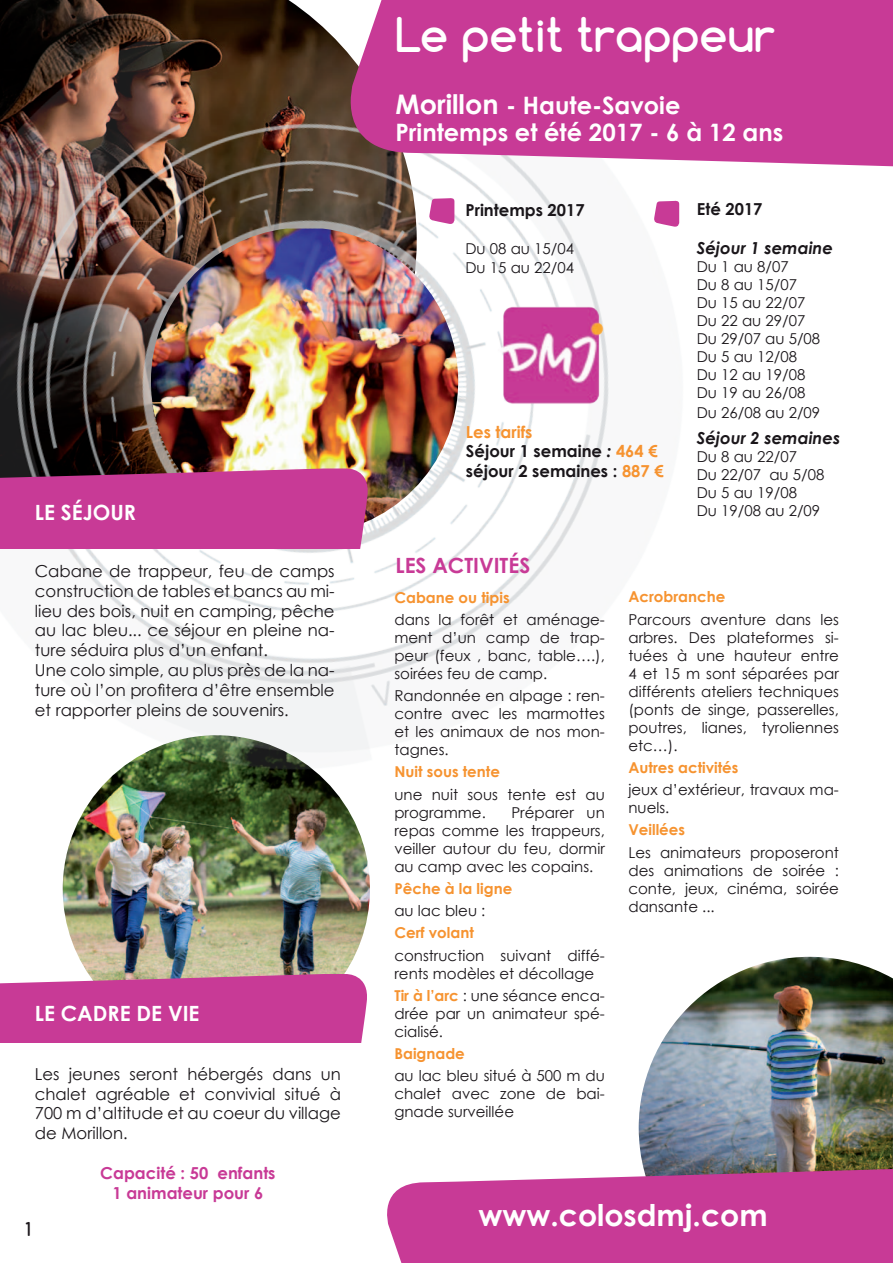
<style>
.page{position:relative;width:893px;height:1263px;background:#fff}
.page>*{position:absolute;margin:0;border:0;box-sizing:border-box;transform-origin:0 0}
.t1{font:700 45px "Comfortaa";color:#fff}
.t2{font:700 30px "Century Gothic";color:#fff}
.t3{font:700 24px/27px "Century Gothic";color:#fff}
.t4{font:700 21px "Century Gothic";color:#fff}
.t5{font:700 21px "Century Gothic";color:#c83a96}
.t6{font:700 18px "Comfortaa";color:#1a161a}
.t7{font:16.5px/19.8px "Century Gothic";color:#1a161a}
.t8{font:700 16.5px/19.8px "Century Gothic";color:#1a161a}
.t9{font:700 16.5px/19.8px "Century Gothic";color:#c83a96;text-align:center}
.t10{font:italic 700 16.5px "Century Gothic";color:#1a161a}
.t11{font:15px/18px "Century Gothic";color:#1a161a;text-align:justify}
.t12{font:700 15px "Century Gothic";color:#f69330}
.s1{font-size:27px}
.s2{color:#f69330}
.s3{font-style:italic}
.s4{font-weight:700;color:#f69330}
</style>
<div class="page">
<img style="left:63px;top:894px;width:307px;height:79px">
<img style="left:639px;top:957px;width:254px;height:208px">
<img style="left:0;top:0;width:680px;height:894px">
<img style="left:151px;top:229px;width:307px;height:306px">
<svg style="left:334px;top:0;width:559px;height:180px;background:#c9519e"></svg>
<svg style="left:0;top:468px;width:371px;height:81px;background:#c03b90"></svg>
<svg style="left:0;top:973px;width:367px;height:69px;background:#c9479a"></svg>
<svg style="left:387px;top:1165px;width:506px;height:98px;background:#c84c9c"></svg>
<img style="left:496px;top:301px;width:109px;height:108px">
<svg style="left:429px;top:197px;width:25px;height:28px"></svg>
<svg style="left:653px;top:200px;width:26px;height:27px"></svg>
<h3 class="t4" style="left:35px;top:496px;width:103px">LE SÉJOUR</h3>
<p class="t7" style="left:35px;top:561px;width:301px">Cabane de trappeur, feu de camps construction de tables et bancs au mi&shy;lieu des bois, nuit en camping, pêche au lac bleu... ce séjour en pleine na&shy;ture séduira plus d’un enfant.<br>Une colo simple, au plus près de la na&shy;ture où l’on profitera d’être ensemble et rapporter pleins de souvenirs.</p>
<h3 class="t4" style="left:35px;top:997px;width:166px">LE CADRE DE VIE</h3>
<p class="t7" style="left:35px;top:1064px;width:308px;text-align:justify">Les jeunes seront hébergés dans un chalet agréable et convivial situé à 700 m d’altitude et au coeur du village de Morillon.</p>
<p class="t9" style="left:100px;top:1162px;width:177px">Capacité : 50 enfants<br>1 animateur pour 6</p>
<p class="t6" style="left:26px;top:1217px;width:6px">1</p>
<h1 class="t1" style="left:395px;top:6px;width:381px">Le petit trappeur</h1>
<h3 class="t3" style="left:395px;top:90px;width:389px"><span class="s1">Morillon</span> - Haute-Savoie<br>Printemps et été 2017 - 6 à 12 ans</h3>
<p class="t8" style="left:465px;top:199px;width:121px">Printemps 2017</p>
<p class="t11" style="left:465px;top:238px;width:110px;line-height:19.8px">Du 08 au 15/04<br>Du 15 au 22/04</p>
<p class="t8" style="left:466px;top:421px;width:199px"><span class="s2">Les tarifs<br></span>Séjour 1 semaine <span class="s3">:</span> <span class="s2">464 € </span>séjour 2 semaines : <span class="s2">887 €</span></p>
<p class="t8" style="left:697px;top:198px;width:67px">Eté 2017</p>
<p class="t10" style="left:697px;top:236px;width:138px">Séjour 1 semaine</p>
<p class="t11" style="left:697px;top:258px;width:125px;text-align:left">Du 1 au 8/07<br>Du 8 au 15/07<br>Du 15 au 22/07<br>Du 22 au 29/07<br>Du 29/07 au 5/08<br>Du 5 au 12/08<br>Du 12 au 19/08<br>Du 19 au 26/08</p>
<p class="t11" style="left:697px;top:403px;width:125px">Du 26/08 au 2/09</p>
<p class="t10" style="left:697px;top:425px;width:145px">Séjour 2 semaines</p>
<p class="t11" style="left:697px;top:447px;width:129px;text-align:left">Du 8 au 22/07<br>Du 22/07 au 5/08<br>Du 5 au 19/08<br>Du 19/08 au 2/09</p>
<h3 class="t5" style="left:395px;top:549px;width:136px">LES ACTIVITÉS</h3>
<p class="t12" style="left:394px;top:586px;width:117px">Cabane ou tipis</p>
<p class="t11" style="left:394px;top:610px;width:212px">dans la forêt et aménage&shy;ment d’un camp de trap&shy;peur (feux , banc, table….), soirées feu de camp.</p>
<p class="t11" style="left:394px;top:686px;width:212px">Randonnée en alpage : ren&shy;contre avec les marmottes et les animaux de nos mon&shy;tagnes.</p>
<p class="t12" style="left:394px;top:760px;width:107px">Nuit sous tente</p>
<p class="t11" style="left:394px;top:785px;width:212px">une nuit sous tente est au programme.</p>
<p class="t11" style="left:394px;top:803px;width:212px;text-indent:117px">Préparer un repas comme les trappeurs, veiller autour du feu, dormir au camp avec les copains.</p>
<p class="t12" style="left:394px;top:877px;width:119px">Pêche à la ligne</p>
<p class="t11" style="left:394px;top:901px;width:93px">au lac bleu :</p>
<p class="t12" style="left:394px;top:921px;width:81px">Cerf volant</p>
<p class="t11" style="left:394px;top:946px;width:212px">construction suivant diffé&shy;rents modèles et décollage</p>
<p class="t11" style="left:394px;top:986px;width:212px"><span class="s4">Tir à l’arc</span> : une séance enca&shy;drée par un animateur spé&shy;cialisé.</p>
<p class="t12" style="left:394px;top:1042px;width:72px">Baignade</p>
<p class="t11" style="left:394px;top:1067px;width:212px">au lac bleu situé à 500 m du chalet avec zone de bai&shy;gnade surveillée</p>
<p class="t12" style="left:628px;top:585px;width:98px">Acrobranche</p>
<p class="t11" style="left:628px;top:610px;width:212px">Parcours aventure dans les arbres. Des plateformes si&shy;tuées à une hauteur entre 4 et 15 m sont séparées par différents ateliers techniques (ponts de singe, passerelles, poutres, lianes, tyroliennes etc…).</p>
<p class="t12" style="left:628px;top:756px;width:112px">Autres activités</p>
<p class="t11" style="left:628px;top:780px;width:212px">jeux d’extérieur, travaux ma&shy;nuels.</p>
<p class="t12" style="left:628px;top:818px;width:58px">Veillées</p>
<p class="t11" style="left:628px;top:843px;width:212px">Les animateurs proposeront des animations de soirée : conte, jeux, cinéma, soirée dansante ...</p>
<h2 class="t2" style="left:478px;top:1192px;width:291px">www.colosdmj.com</h2>
</div>
